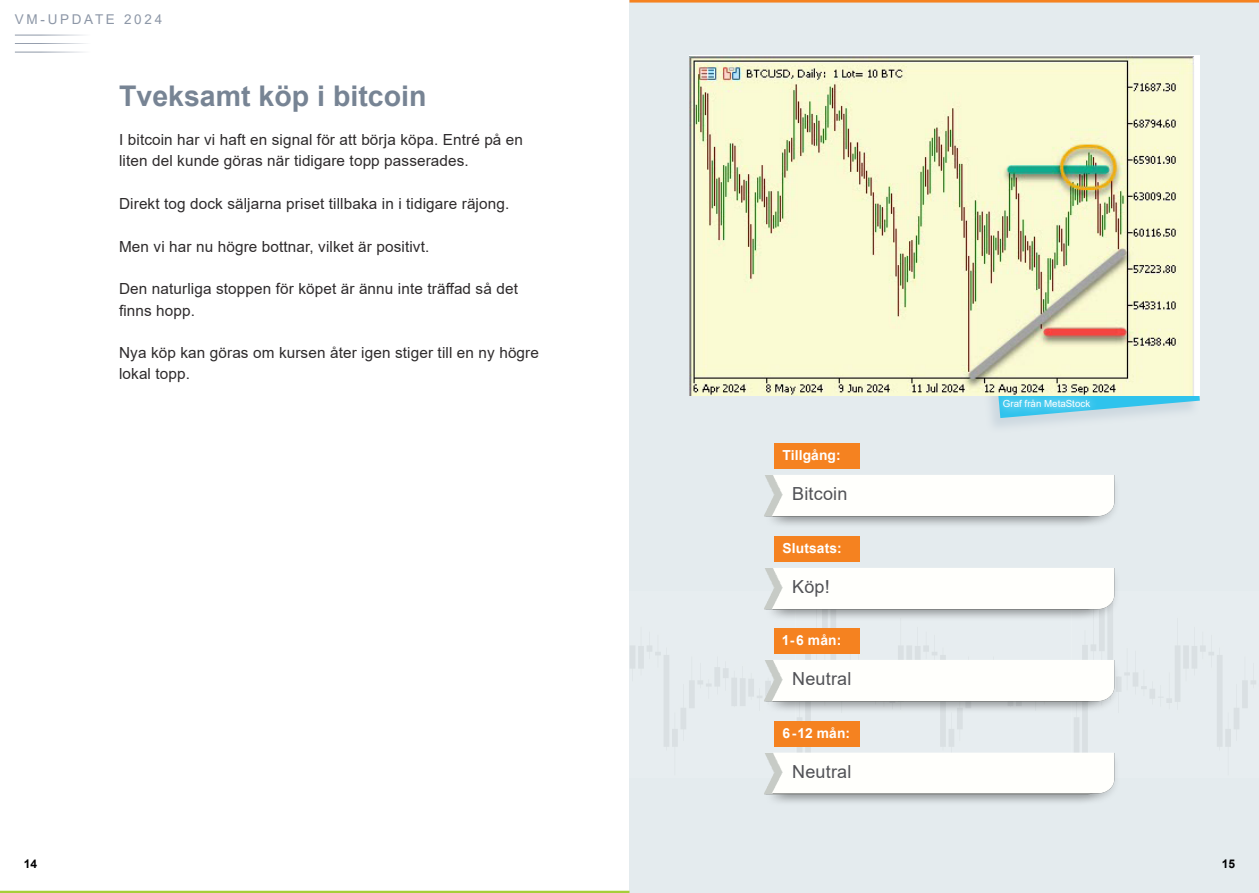
<style>
.page{position:relative;width:1259px;height:893px;background:#fff}
.page>*{position:absolute;margin:0;border:0;box-sizing:border-box;transform-origin:0 0}
.RUBBE_2020{font:700 28.5px "Arial";color:#778494}
.TABELLTEXT_2020{font:18px "Arial";letter-spacing:.01em;color:#515256}
.BRÖD_2020{font:15.3px/21.3px "Arial";letter-spacing:.01em;color:#2e2b2c}
.t1{font:700 13.8px "Arial";letter-spacing:.01em;color:#fff}
.t2{font:13.5px "Arial";letter-spacing:.2em;color:#8d97a7}
.t3{font:700 12px "Arial";color:#000002}
.t4{font:9.75px "Arial";color:#fff}
</style>
<div class="page">
<div style="left:629px;top:0;width:630px;height:893px;background:#e4ebee"></div>
<img style="left:630px;top:628px;width:626px;height:118px">
<div style="left:977px;top:306px;width:223px;height:128px;background:#89a2b7;opacity:.25"></div>
<svg style="left:992px;top:395px;width:207px;height:23px"></svg>
<div style="left:994px;top:391px;width:104px;height:25px;background:#fff;opacity:.75"></div>
<div style="left:774px;top:721px;width:85px;height:25px;background:#f58220"></div>
<div style="left:774px;top:628px;width:85px;height:26px;background:#f58220"></div>
<div style="left:774px;top:536px;width:85px;height:25px;background:#f58220"></div>
<div style="left:774px;top:443px;width:85px;height:26px;background:#f58220"></div>
<hr style="left:15px;top:35px;width:115px;height:1px;background:#8d97a7">
<hr style="left:15px;top:43px;width:115px;height:1px;background:#8d97a7">
<hr style="left:15px;top:52px;width:115px;height:1px;background:#8d97a7">
<img style="left:747px;top:641px;width:8px;height:80px">
<hr style="left:629px;top:0;width:630px;height:3px;background:#f58220">
<hr style="left:0;top:891px;width:629px;height:2px;background:#a6ce39">
<img style="left:755px;top:733px;width:371px;height:70px">
<img style="left:755px;top:641px;width:371px;height:80px">
<img style="left:764px;top:548px;width:352px;height:80px">
<img style="left:764px;top:456px;width:352px;height:69px">
<img style="left:689px;top:56px;width:505px;height:339px">
<p class="t2" style="left:15px;top:10px;width:149px">VM-UPDATE 2024</p>
<p class="RUBBE_2020" style="left:119px;top:76px;width:309px">Tveksamt köp i bitcoin</p>
<p class="BRÖD_2020" style="left:119px;top:129px;width:405px">I bitcoin har vi haft en signal för att börja köpa. Entré på en liten del kunde göras när tidigare topp passerades.</p>
<p class="BRÖD_2020" style="left:119px;top:193px;width:392px">Direkt tog dock säljarna priset tillbaka in i tidigare räjong.</p>
<p class="BRÖD_2020" style="left:119px;top:235px;width:312px">Men vi har nu högre bottnar, vilket är positivt.</p>
<p class="BRÖD_2020" style="left:119px;top:278px;width:400px">Den naturliga stoppen för köpet är ännu inte träffad så det finns hopp.</p>
<p class="BRÖD_2020" style="left:119px;top:342px;width:421px">Nya köp kan göras om kursen åter igen stiger till en ny högre lokal topp.</p>
<p class="t1" style="left:782px;top:445px;width:60px">Tillgång:</p>
<p class="TABELLTEXT_2020" style="left:792px;top:482px;width:57px">Bitcoin</p>
<p class="t1" style="left:782px;top:538px;width:61px">Slutsats:</p>
<p class="TABELLTEXT_2020" style="left:792px;top:574px;width:39px">Köp!</p>
<p class="t1" style="left:782px;top:631px;width:61px">1-6 mån:</p>
<p class="TABELLTEXT_2020" style="left:792px;top:667px;width:61px">Neutral</p>
<p class="t1" style="left:782px;top:723px;width:69px">6-12 mån:</p>
<p class="TABELLTEXT_2020" style="left:792px;top:759px;width:61px">Neutral</p>
<p class="t4" style="left:1003px;top:397px;width:89px">Graf från MetaStock</p>
<p class="t3" style="left:24px;top:856px;width:15px">14</p>
<p class="t3" style="left:1221px;top:856px;width:15px">15</p>
</div>
